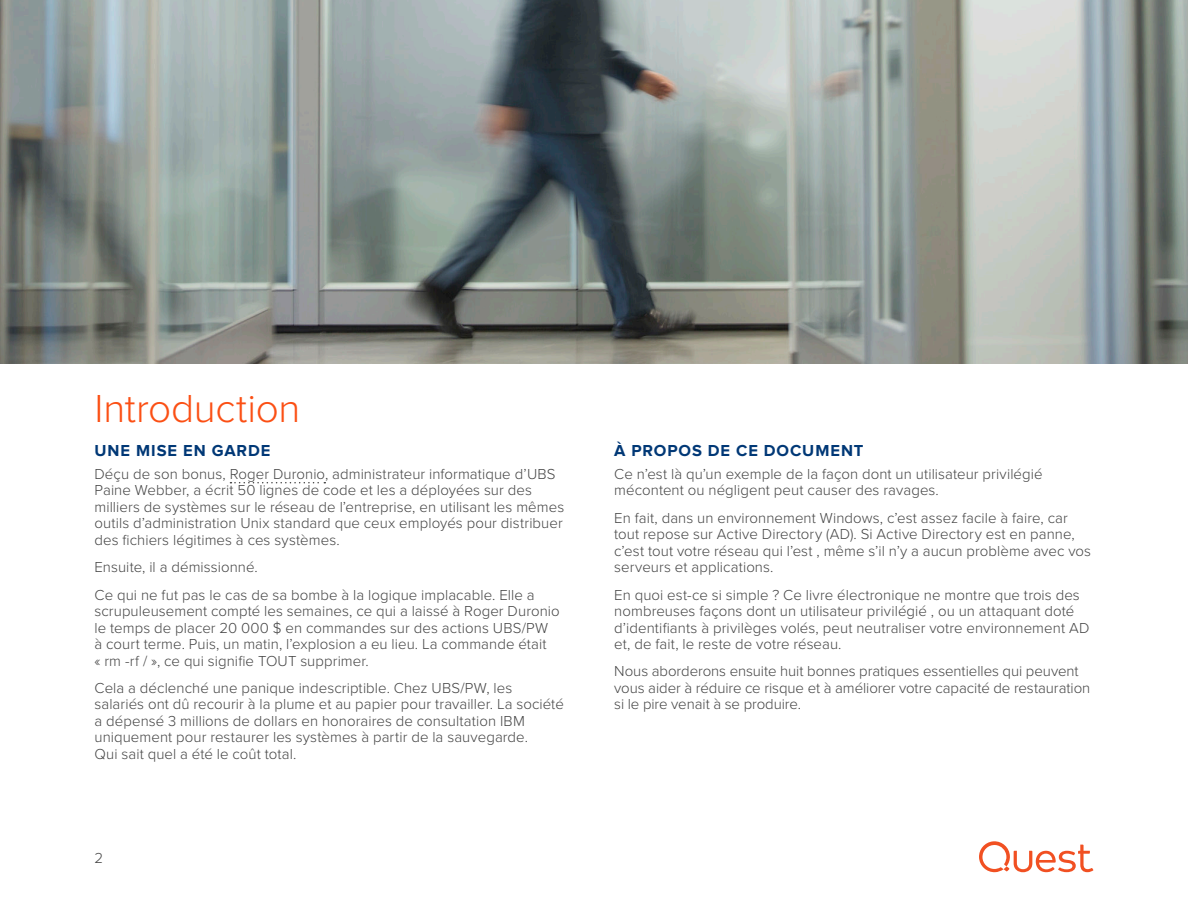
<style>
.page{position:relative;width:1188px;height:918px;background:#fff}
.page>*{position:absolute;margin:0;border:0;box-sizing:border-box;transform-origin:0 0}
.Section_Heading_1{font:300 40.5px "Proxima Nova";letter-spacing:-.005em;color:#fb4f14}
.Section_Heading_2{font:700 16.5px "Proxima Nova";letter-spacing:.055em;color:#003876}
.Body{font:300 15px/16.5px "Proxima Nova";letter-spacing:.005em;color:#444}
</style>
<div class="page">
<svg style="left:979px;top:841px;width:114px;height:31px"></svg>
<svg style="left:230px;top:482px;width:95px;height:1px"></svg>
<img style="left:0;top:0;width:1188px;height:363px">
<p class="Section_Heading_1" style="left:94px;top:379px;width:207px">Introduction</p>
<p class="Section_Heading_2" style="left:94px;top:443px;width:178px">UNE MISE EN GARDE</p>
<p class="Body" style="left:94px;top:465px;width:471px">Déçu de son bonus, Roger Duronio, administrateur informatique d’UBS Paine Webber, a écrit 50 lignes de code et les a déployées sur des milliers de systèmes sur le réseau de l’entreprise, en utilisant les mêmes outils d’administration Unix standard que ceux employés pour distribuer des fichiers légitimes à ces systèmes.</p>
<p class="Body" style="left:94px;top:558px;width:165px">Ensuite, il a démissionné.</p>
<p class="Body" style="left:94px;top:586px;width:467px">Ce qui ne fut pas le cas de sa bombe à la logique implacable. Elle a scrupuleusement compté les semaines, ce qui a laissé à Roger Duronio le temps de placer 20 000 $ en commandes sur des actions UBS/PW<br>à court terme. Puis, un matin, l’explosion a eu lieu. La commande était<br>« rm -rf / », ce qui signifie TOUT supprimer.</p>
<p class="Body" style="left:94px;top:679px;width:471px">Cela a déclenché une panique indescriptible. Chez UBS/PW, les salariés ont dû recourir à la plume et au papier pour travailler. La société a dépensé 3 millions de dollars en honoraires de consultation IBM uniquement pour restaurer les systèmes à partir de la sauvegarde.<br>Qui sait quel a été le coût total.</p>
<p class="Body" style="left:94px;top:849px;width:10px">2</p>
<p class="Section_Heading_2" style="left:614px;top:443px;width:251px">À PROPOS DE CE DOCUMENT</p>
<p class="Body" style="left:614px;top:465px;width:430px">Ce n’est là qu’un exemple de la façon dont un utilisateur privilégié mécontent ou négligent peut causer des ravages.</p>
<p class="Body" style="left:614px;top:509px;width:478px">En fait, dans un environnement Windows, c’est assez facile à faire, car tout repose sur Active Directory (AD). Si Active Directory est en panne, c’est tout votre réseau qui l’est , même s’il n’y a aucun problème avec vos serveurs et applications.</p>
<p class="Body" style="left:614px;top:586px;width:477px">En quoi est-ce si simple ? Ce livre électronique ne montre que trois des nombreuses façons dont un utilisateur privilégié , ou un attaquant doté d’identifiants à privilèges volés, peut neutraliser votre environnement AD et, de fait, le reste de votre réseau.</p>
<p class="Body" style="left:614px;top:662px;width:478px">Nous aborderons ensuite huit bonnes pratiques essentielles qui peuvent vous aider à réduire ce risque et à améliorer votre capacité de restauration si le pire venait à se produire.</p>
</div>
